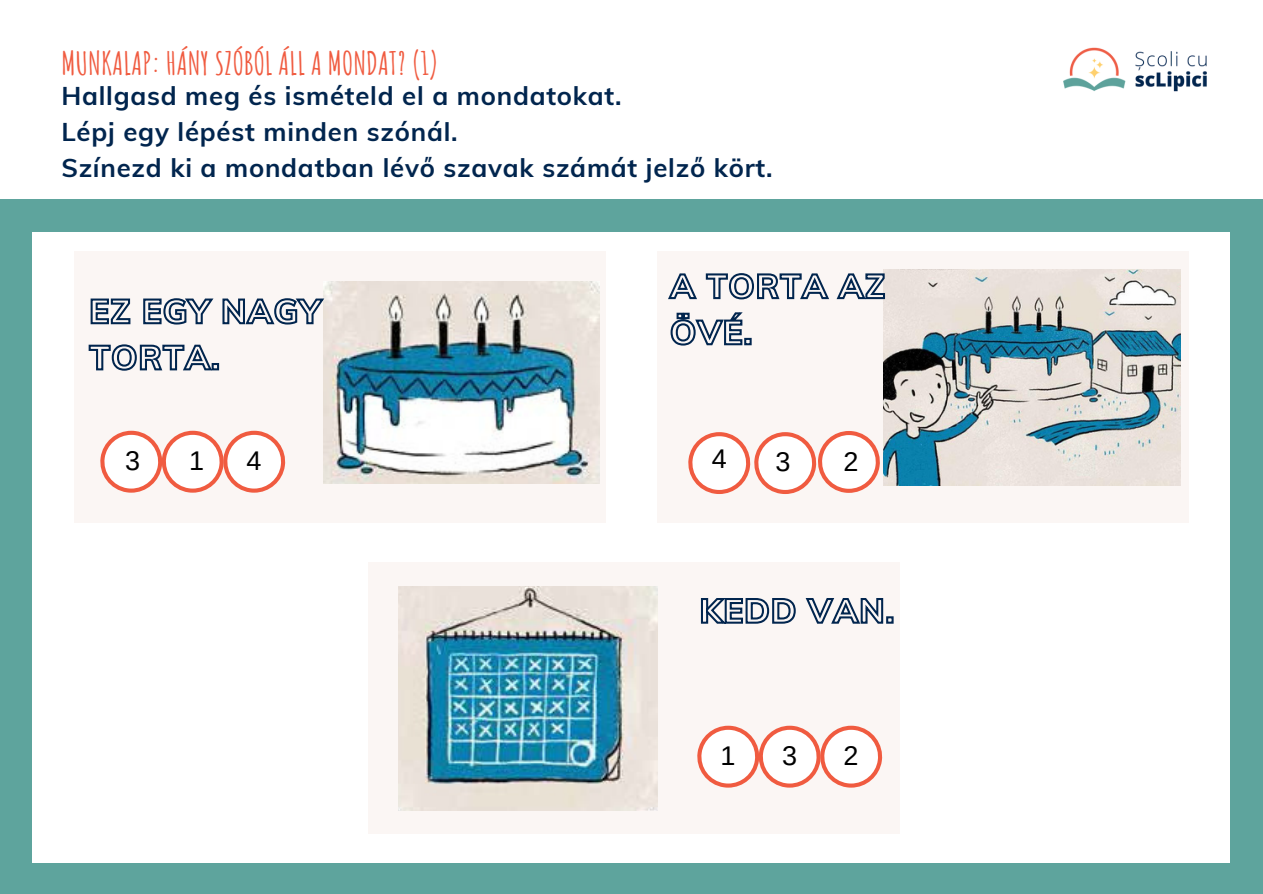
<style>
.page{position:relative;width:1263px;height:894px;background:#fff}
.page>*{position:absolute;margin:0;border:0;box-sizing:border-box;transform-origin:0 0}
.t1{font:700 31.5px "Amatic SC";color:#f05b40}
.t2{font:27px "Arimo";color:#000}
.t3{font:700 25.65px "Muli";letter-spacing:.03em;color:#01254e}
</style>
<div class="page">
<div style="left:0;top:0;width:1263px;height:893px;background:#5ea49d"></div>
<div style="left:32px;top:232px;width:1198px;height:630px;background:#fff"></div>
<div style="left:0;top:0;width:1263px;height:199px;background:#fff"></div>
<img style="left:1063px;top:47px;width:144px;height:45px">
<div style="left:658px;top:251px;width:531px;height:272px;background:#faf2ef"></div>
<svg style="left:688px;top:431px;width:192px;height:63px"></svg>
<div style="left:75px;top:251px;width:531px;height:272px;background:#faf2ef"></div>
<svg style="left:100px;top:430px;width:185px;height:62px"></svg>
<div style="left:369px;top:562px;width:531px;height:271px;background:#faf2ef"></div>
<svg style="left:697px;top:725px;width:185px;height:62px"></svg>
<img style="left:323px;top:282px;width:277px;height:201px">
<img style="left:884px;top:269px;width:297px;height:216px">
<img style="left:399px;top:586px;width:258px;height:224px">
<svg style="left:90px;top:296px;width:235px;height:30px"></svg>
<svg style="left:88px;top:344px;width:132px;height:27px"></svg>
<svg style="left:700px;top:598px;width:194px;height:26px"></svg>
<svg style="left:668px;top:272px;width:218px;height:29px"></svg>
<svg style="left:670px;top:312px;width:82px;height:34px"></svg>
<p class="t1" style="left:61px;top:43px;width:379px">MUNKALAP: HÁNY SZÓBÓL ÁLL A MONDAT? (1)</p>
<p class="t3" style="left:61px;top:79px;width:562px">Hallgasd meg és ismételd el a mondatokat.</p>
<p class="t3" style="left:61px;top:115px;width:398px">Lépj egy lépést minden szónál.</p>
<p class="t3" style="left:61px;top:151px;width:713px">Színezd ki a mondatban lévő szavak számát jelző kört.</p>
<p class="t2" style="left:125px;top:445px;width:17px">3</p>
<p class="t2" style="left:712px;top:443px;width:17px">4</p>
<p class="t2" style="left:189px;top:445px;width:17px">1</p>
<p class="t2" style="left:246px;top:445px;width:17px">4</p>
<p class="t2" style="left:776px;top:446px;width:17px">3</p>
<p class="t2" style="left:843px;top:446px;width:17px">2</p>
<p class="t2" style="left:720px;top:740px;width:17px">1</p>
<p class="t2" style="left:782px;top:740px;width:17px">3</p>
<p class="t2" style="left:843px;top:740px;width:17px">2</p>
</div>
